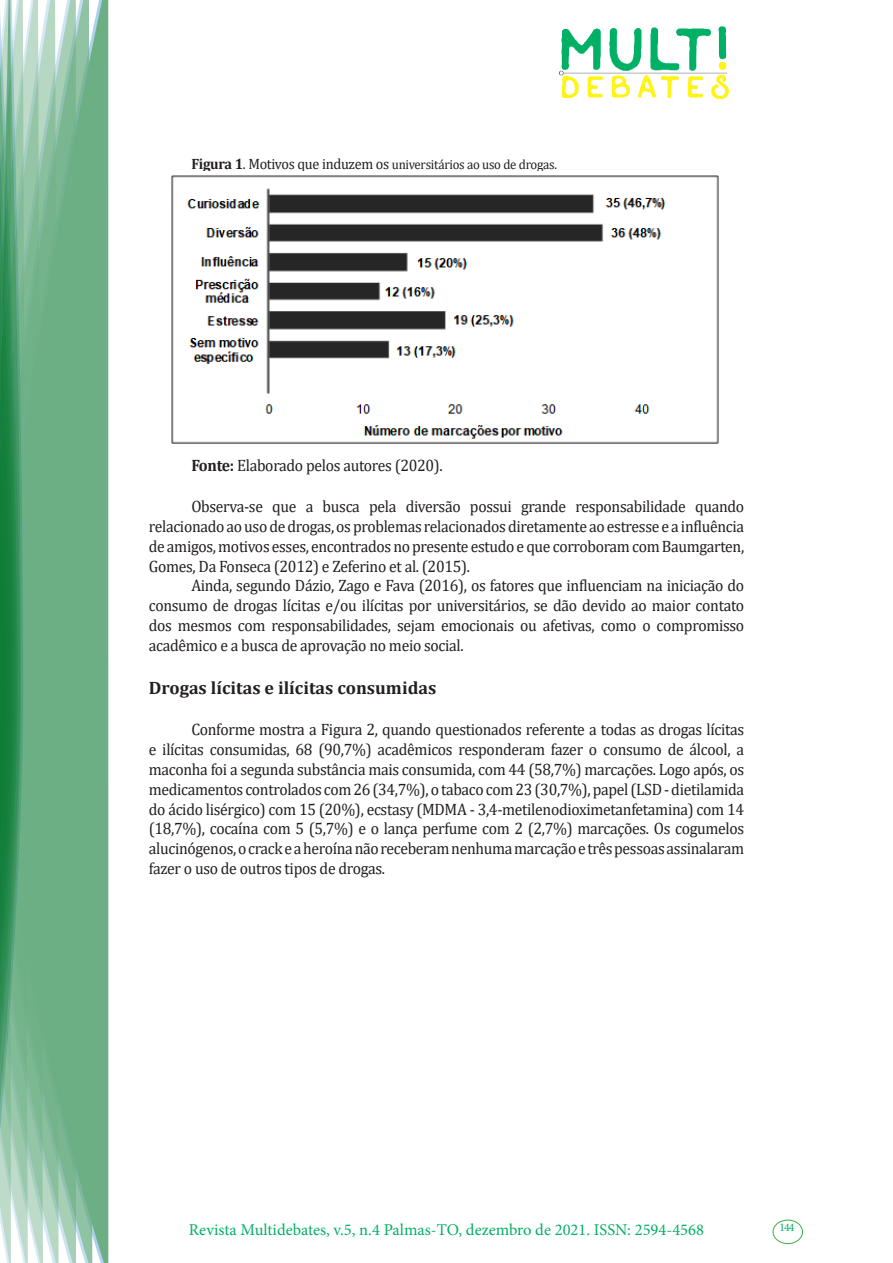
<style>
.page{position:relative;width:893px;height:1263px;background:#fff}
.page>*{position:absolute;margin:0;border:0;box-sizing:border-box;transform-origin:0 0}
.Subtítulo{font:700 18px "Cambria";color:#231f20}
.Texto_base{font:16.5px/19.8px "Cambria";letter-spacing:-.02em;color:#231f20;text-align:justify;scale:.95 1}
.t1{font:16.5px "Minion Pro";color:#00b064}
.Texto_base-2{font:13.5px "Cambria";letter-spacing:-.02em;color:#231f20;scale:.95 1}
.t2{font:11.7px "Minion Pro";color:#00b064}
.s1{font-weight:700;font-size:15px}
.s2{font-size:15px}
.s3{font-weight:700}
</style>
<div class="page">
<img style="left:559px;top:26px;width:169px;height:72px">
<div style="left:95px;top:0;width:14px;height:1263px;background:#6caf84"></div>
<svg style="left:79px;top:0;width:16px;height:1263px;background:#71b289"></svg>
<svg style="left:62px;top:0;width:17px;height:1263px;background:#75b48c"></svg>
<svg style="left:45px;top:0;width:17px;height:1263px;background:#7cb792"></svg>
<svg style="left:30px;top:0;width:15px;height:1263px;background:#80ba96"></svg>
<svg style="left:0;top:0;width:30px;height:1263px;background:#61a97f"></svg>
<div style="left:772px;top:1219px;width:31px;height:25px;border:1px solid #40ae49;border-radius:50%"></div>
<img style="left:171px;top:175px;width:548px;height:269px">
<p class="Texto_base-2" style="left:191px;top:157px;width:386px"><span class="s1">Figura 1</span><span class="s2">. Motivos que induzem os</span> universitários ao uso de drogas.</p>
<p class="Texto_base" style="left:191px;top:455px;width:266px"><span class="s3">Fonte:</span> Elaborado pelos autores (2020).</p>
<p class="Texto_base" style="left:149px;top:497px;width:628px;text-indent:43px">Observa-se que a busca pela diversão possui grande responsabilidade quando relacionado ao uso de drogas, os problemas relacionados diretamente ao estresse e a influência de amigos, motivos esses, encontrados no presente estudo e que corroboram com Baumgarten, Gomes, Da Fonseca (2012) e Zeferino et al. (2015).</p>
<p class="Texto_base" style="left:149px;top:576px;width:628px;text-indent:43px">Ainda, segundo Dázio, Zago e Fava (2016), os fatores que influenciam na iniciação do consumo de drogas lícitas e/ou ilícitas por universitários, se dão devido ao maior contato dos mesmos com responsabilidades, sejam emocionais ou afetivas, como o compromisso acadêmico e a busca de aprovação no meio social.</p>
<p class="Subtítulo" style="left:149px;top:675px;width:289px">Drogas lícitas e ilícitas consumidas</p>
<p class="Texto_base" style="left:149px;top:720px;width:628px;text-indent:43px">Conforme mostra a Figura 2, quando questionados referente a todas as drogas lícitas e ilícitas consumidas, 68 (90,7%) acadêmicos responderam fazer o consumo de álcool, a maconha foi a segunda substância mais consumida, com 44 (58,7%) marcações. Logo após, os medicamentos controlados com 26 (34,7%), o tabaco com 23 (30,7%), papel (LSD - dietilamida do ácido lisérgico) com 15 (20%), ecstasy (MDMA - 3,4-metilenodioximetanfetamina) com 14 (18,7%), cocaína com 5 (5,7%) e o lança perfume com 2 (2,7%) marcações. Os cogumelos alucinógenos, o crack e a heroína não receberam nenhuma marcação e três pessoas assinalaram fazer o uso de outros tipos de drogas.</p>
<p class="t1" style="left:189px;top:1218px;width:517px">Revista Multidebates, v.5, n.4 Palmas-TO, dezembro de 2021. ISSN: 2594-4568</p>
<p class="t2" style="left:779px;top:1219px;width:16px">144</p>
</div>
